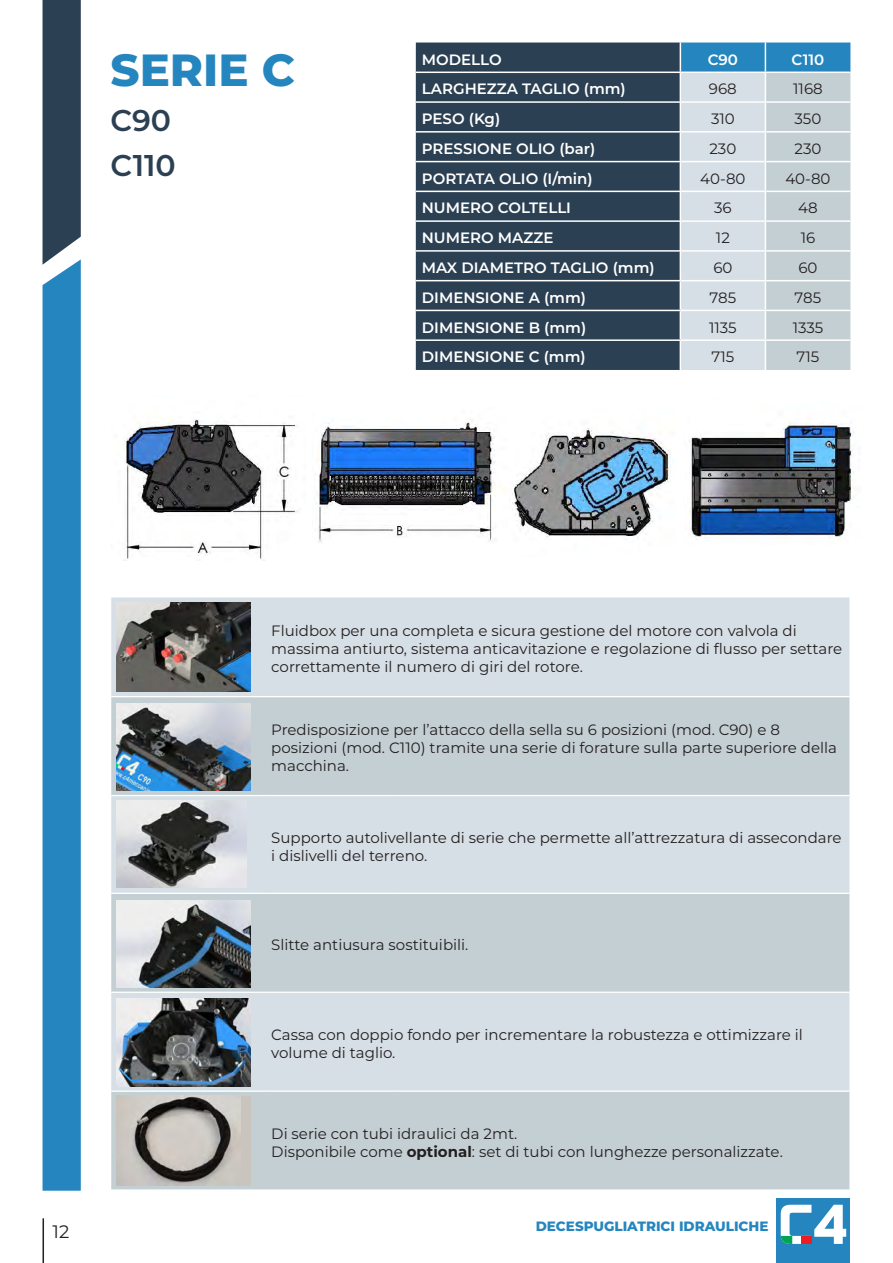
<style>
.page{position:relative;width:893px;height:1263px;background:#fff}
.page>*{position:absolute;margin:0;border:0;box-sizing:border-box;transform-origin:0 0}
.t1{font:800 45px "Montserrat";color:#2586bf}
.t2{font:600 30px "Montserrat";color:#2c4053}
.t3{font:18px "Montserrat";color:#231f20}
.t4{font:15px/18px "Montserrat";color:#231f20}
.t5{font:600 15px "Montserrat";color:#fff}
.t6{font:800 13.5px "Montserrat";color:#2586bf}
.s1{font-weight:700}
</style>
<div class="page">
<hr style="left:43px;top:1218px;width:1px;height:45px;background:#231f20">
<svg style="left:416px;top:43px;width:434px;height:327px;background:#697c8b"></svg>
<hr style="left:416px;top:310px;width:264px;height:1px;background:#fff">
<hr style="left:680px;top:310px;width:85px;height:1px;background:#fff">
<hr style="left:765px;top:310px;width:85px;height:1px;background:#fff">
<hr style="left:416px;top:339px;width:264px;height:2px;background:#fff">
<hr style="left:680px;top:339px;width:85px;height:2px;background:#fff">
<hr style="left:765px;top:339px;width:85px;height:2px;background:#fff">
<hr style="left:416px;top:280px;width:264px;height:1px;background:#fff">
<hr style="left:680px;top:280px;width:85px;height:1px;background:#fff">
<hr style="left:765px;top:280px;width:85px;height:1px;background:#fff">
<div style="left:111px;top:597px;width:738px;height:296px;background:#d6dfe5"></div>
<div style="left:111px;top:697px;width:738px;height:98px;background:#c4cfd4"></div>
<div style="left:111px;top:894px;width:738px;height:295px;background:#c4cfd4"></div>
<div style="left:111px;top:993px;width:738px;height:97px;background:#d6dfe5"></div>
<hr style="left:111px;top:1090px;width:156px;height:2px;background:#fff">
<hr style="left:267px;top:1090px;width:129px;height:2px;background:#fff">
<hr style="left:396px;top:1090px;width:453px;height:2px;background:#fff">
<hr style="left:111px;top:696px;width:156px;height:1px;background:#fff">
<hr style="left:267px;top:696px;width:129px;height:1px;background:#fff">
<hr style="left:396px;top:696px;width:453px;height:1px;background:#fff">
<hr style="left:111px;top:795px;width:156px;height:1px;background:#fff">
<hr style="left:267px;top:795px;width:129px;height:1px;background:#fff">
<hr style="left:396px;top:795px;width:453px;height:1px;background:#fff">
<hr style="left:111px;top:991px;width:156px;height:2px;background:#fff">
<hr style="left:267px;top:991px;width:129px;height:2px;background:#fff">
<hr style="left:396px;top:991px;width:453px;height:2px;background:#fff">
<img style="left:116px;top:602px;width:134px;height:90px">
<img style="left:117px;top:703px;width:133px;height:88px">
<img style="left:116px;top:800px;width:130px;height:87px">
<img style="left:117px;top:900px;width:133px;height:87px">
<img style="left:117px;top:999px;width:133px;height:87px">
<div style="left:116px;top:1096px;width:134px;height:89px;background:#c9c4be"></div>
<img style="left:117px;top:1096px;width:124px;height:89px">
<svg style="left:43px;top:0;width:38px;height:1191px;background:#2b7aa9"></svg>
<div style="left:776px;top:1199px;width:74px;height:64px;background:#2586bf"></div>
<svg style="left:781px;top:1205px;width:65px;height:39px"></svg>
<img style="left:124px;top:419px;width:174px;height:141px">
<img style="left:316px;top:421px;width:179px;height:121px">
<img style="left:512px;top:428px;width:163px;height:109px">
<img style="left:689px;top:422px;width:165px;height:118px">
<p class="t1" style="left:111px;top:37px;width:186px">SERIE C</p>
<p class="t2" style="left:111px;top:99px;width:62px">C90</p>
<p class="t2" style="left:111px;top:144px;width:67px">C110</p>
<p class="t5" style="left:422px;top:49px;width:81px">MODELLO</p>
<p class="t5" style="left:708px;top:49px;width:32px">C90</p>
<p class="t5" style="left:792px;top:49px;width:34px">C110</p>
<p class="t5" style="left:422px;top:78px;width:206px">LARGHEZZA TAGLIO (mm)</p>
<p class="t4" style="left:709px;top:80px;width:29px">968</p>
<p class="t4" style="left:793px;top:80px;width:31px">1168</p>
<p class="t5" style="left:422px;top:108px;width:80px">PESO (Kg)</p>
<p class="t4" style="left:711px;top:109px;width:25px">310</p>
<p class="t4" style="left:795px;top:109px;width:28px">350</p>
<p class="t5" style="left:422px;top:138px;width:175px">PRESSIONE OLIO (bar)</p>
<p class="t4" style="left:709px;top:139px;width:28px">230</p>
<p class="t4" style="left:794px;top:139px;width:28px">230</p>
<p class="t5" style="left:422px;top:168px;width:172px">PORTATA OLIO (I/min)</p>
<p class="t4" style="left:700px;top:169px;width:47px">40-80</p>
<p class="t4" style="left:785px;top:169px;width:47px">40-80</p>
<p class="t5" style="left:422px;top:198px;width:151px">NUMERO COLTELLI</p>
<p class="t4" style="left:714px;top:199px;width:19px">36</p>
<p class="t4" style="left:798px;top:199px;width:21px">48</p>
<p class="t5" style="left:422px;top:227px;width:133px">NUMERO MAZZE</p>
<p class="t4" style="left:716px;top:228px;width:15px">12</p>
<p class="t4" style="left:801px;top:228px;width:16px">16</p>
<p class="t5" style="left:422px;top:257px;width:234px">MAX DIAMETRO TAGLIO (mm)</p>
<p class="t4" style="left:713px;top:258px;width:21px">60</p>
<p class="t4" style="left:798px;top:258px;width:21px">60</p>
<p class="t5" style="left:422px;top:287px;width:166px">DIMENSIONE A (mm)</p>
<p class="t4" style="left:710px;top:288px;width:28px">785</p>
<p class="t4" style="left:795px;top:288px;width:28px">785</p>
<p class="t5" style="left:422px;top:317px;width:166px">DIMENSIONE B (mm)</p>
<p class="t4" style="left:709px;top:318px;width:29px">1135</p>
<p class="t4" style="left:793px;top:318px;width:32px">1335</p>
<p class="t5" style="left:422px;top:346px;width:165px">DIMENSIONE C (mm)</p>
<p class="t4" style="left:711px;top:347px;width:24px">715</p>
<p class="t4" style="left:796px;top:347px;width:24px">715</p>
<p class="t3" style="left:53px;top:1219px;width:18px">12</p>
<p class="t4" style="left:271px;top:621px;width:573px">Fluidbox per una completa e sicura gestione del motore con valvola di massima antiurto, sistema anticavitazione e regolazione di flusso per settare correttamente il numero di giri del rotore.</p>
<p class="t4" style="left:271px;top:720px;width:567px">Predisposizione per l’attacco della sella su 6 posizioni (mod. C90) e 8 posizioni (mod. C110) tramite una serie di forature sulla parte superiore della macchina.</p>
<p class="t4" style="left:271px;top:828px;width:572px">Supporto autolivellante di serie che permette all’attrezzatura di assecondare i dislivelli del terreno.</p>
<p class="t4" style="left:271px;top:935px;width:199px">Slitte antiusura sostituibili.</p>
<p class="t4" style="left:271px;top:1025px;width:533px">Cassa con doppio fondo per incrementare la robustezza e ottimizzare il volume di taglio.</p>
<p class="t4" style="left:271px;top:1124px;width:248px">Di serie con tubi idraulici da 2mt.</p>
<p class="t4" style="left:271px;top:1142px;width:513px">Disponibile come <span class="s1">optional</span>: set di tubi con lunghezze personalizzate.</p>
<p class="t6" style="left:536px;top:1216px;width:234px">DECESPUGLIATRICI IDRAULICHE</p>
</div>
